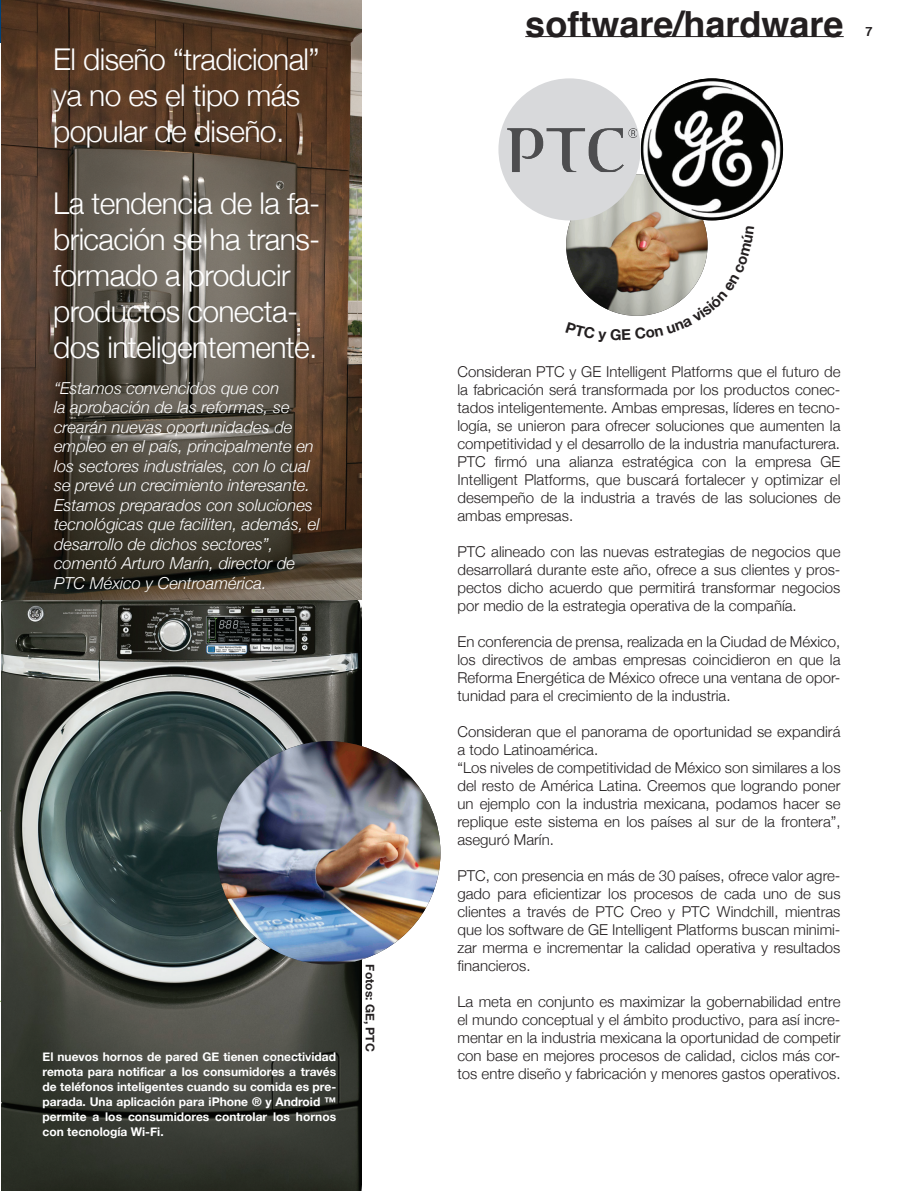
<style>
.page{position:relative;width:915px;height:1191px;background:#fff}
.page>*{position:absolute;margin:0;border:0;box-sizing:border-box;transform-origin:0 0}
.t1{font:700 36px "Helvetica";color:#231f20}
.t2{font:300 30px/36px "Helvetica Neue";letter-spacing:-.02em;color:#fff}
.t3{font:italic 300 16.5px/19.5px "Helvetica Neue";color:#fff}
.t4{font:300 15px/18px "Helvetica Neue";color:#231f20;text-align:justify}
.t5{font:700 15px "Helvetica Neue";color:#231f20}
.t6{font:700 12.75px "Helvetica";color:#231f20}
.t7{font:700 12px/15px "Helvetica Neue";color:#fff;text-align:justify}
.t8{font:700 12px "Helvetica Neue";color:#231f20}
</style>
<div class="page">
<hr style="left:525px;top:36px;width:318px;height:1px;background:#231f20">
<img style="left:1px;top:600px;width:360px;height:591px">
<img style="left:1px;top:0;width:360px;height:600px">
<img style="left:217px;top:741px;width:223px;height:220px">
<img style="left:566px;top:174px;width:141px;height:142px;border-radius:71px">
<img style="left:640px;top:78px;width:142px;height:142px;border-radius:71px">
<div style="left:498px;top:78px;width:142px;height:142px;background:#d8d9db;border-radius:50%"></div>
<img style="left:507px;top:128px;width:130px;height:44px">
<hr style="left:0;top:0;width:1px;height:42px;background:#004279">
<img style="left:622px;top:226px;width:86px;height:90px">
<h2 class="t2" style="left:53px;top:41px;width:268px">El diseño “tradicional” ya no es el tipo más popular de diseño.</h2>
<h2 class="t2" style="left:53px;top:185px;width:268px">La tendencia de la fa&shy;bricación se ha trans&shy;formado a producir productos conecta&shy;dos inteligentemente.</h2>
<p class="t3" style="left:54px;top:378px;width:267px">“Estamos convencidos que con<br>la aprobación de las reformas, se crearán nuevas oportunidades de empleo en el país, principalmente en los sectores industriales, con lo cual se prevé un crecimiento interesante.<br>Estamos preparados con soluciones tecnológicas que faciliten, además, el desarrollo de dichos sectores”, comentó Arturo Marín, director de PTC México y Centroamérica.</p>
<p class="t7" style="left:43px;top:1049px;width:295px">El nuevos hornos de pared GE tienen conectividad remota para notificar a los consumidores a través de teléfonos inteligentes cuando su comida es pre&shy;parada. Una aplicación para iPhone ® y Android ™ permite a los consumidores controlar los hornos con tecnología Wi-Fi.</p>
<p class="t8" style="left:377px;top:964px;width:88px;rotate:90deg">Fotos: GE, PTC</p>
<h1 class="t1" style="left:525px;top:-5px;width:320px">software/hardware</h1>
<p class="t6" style="left:865px;top:21px;width:9px">7</p>
<p class="t5" style="left:610px;top:325px;width:13px">G</p>
<p class="t4" style="left:457px;top:362px;width:384px">Consideran PTC y GE Intelligent Platforms que el futuro de la fabricación será transformada por los productos conec&shy;tados inteligentemente. Ambas empresas, líderes en tecno&shy;logía, se unieron para ofrecer soluciones que aumenten la competitividad y el desarrollo de la industria manufacturera.<br>PTC firmó una alianza estratégica con la empresa GE Intelligent Platforms, que buscará fortalecer y optimizar el desempeño de la industria a través de las soluciones de ambas empresas.</p>
<p class="t4" style="left:457px;top:542px;width:384px">PTC alineado con las nuevas estrategias de negocios que desarrollará durante este año, ofrece a sus clientes y pros&shy;pectos dicho acuerdo que permitirá transformar negocios por medio de la estrategia operativa de la compañía.</p>
<p class="t4" style="left:457px;top:632px;width:384px">En conferencia de prensa, realizada en la Ciudad de México, los directivos de ambas empresas coincidieron en que la Reforma Energética de México ofrece una ventana de opor&shy;tunidad para el crecimiento de la industria.</p>
<p class="t4" style="left:457px;top:722px;width:384px;text-align:left">Consideran que el panorama de oportunidad se expandirá a todo Latinoamérica.<br>“Los niveles de competitividad de México son similares a los del resto de América Latina. Creemos que logrando poner un ejemplo con la industria mexicana, podamos hacer se replique este sistema en los países al sur de la frontera”, aseguró Marín.</p>
<p class="t4" style="left:457px;top:866px;width:384px">PTC, con presencia en más de 30 países, ofrece valor agre&shy;gado para eficientizar los procesos de cada uno de sus clientes a través de PTC Creo y PTC Windchill, mientras que los software de GE Intelligent Platforms buscan minimi&shy;zar merma e incrementar la calidad operativa y resultados financieros.</p>
<p class="t4" style="left:457px;top:992px;width:384px">La meta en conjunto es maximizar la gobernabilidad entre el mundo conceptual y el ámbito productivo, para así incre&shy;mentar en la industria mexicana la oportunidad de competir con base en mejores procesos de calidad, ciclos más cor&shy;tos entre diseño y fabricación y menores gastos operativos.</p>
</div>
